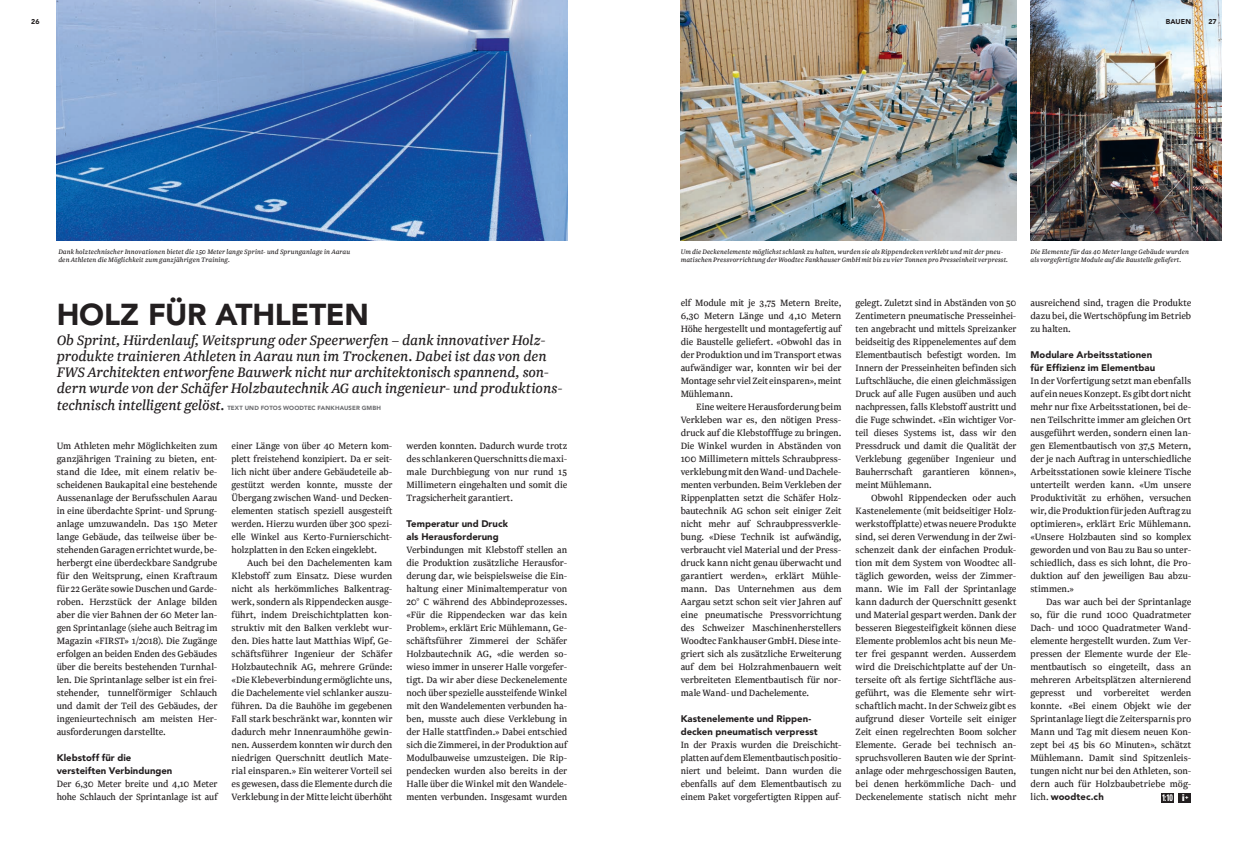
<style>
.page{position:relative;width:1248px;height:842px;background:#fff}
.page>*{position:absolute;margin:0;border:0;box-sizing:border-box;transform-origin:0 0}
.t1{font:900 30px "Avenir LT Std";letter-spacing:-.01em;color:#231f20}
.t2{font:italic 16px/16.3px "Newzald";letter-spacing:-.005em;color:#231f20}
.t3{font:10.6px/13px "Newzald";letter-spacing:-.005em;color:#231f20;text-align:justify}
.t4{font:900 9.5px/13px "Avenir LT Std";letter-spacing:.005em;color:#231f20}
.t5{font:700 condensed 9.5px "Univers LT";color:#fff;scale:.81 1}
.t6{font:900 9.5px "Univers LT";color:#fff}
.t7{font:italic 7.5px/8.5px "Newzald";letter-spacing:.01em;color:#231f20}
.t8{font:900 7px "Avenir LT Std";letter-spacing:.02em;color:#231f20}
.t9{font:900 6px "Avenir LT Std";letter-spacing:.02em;color:#6c6d70}
.t10{font:900 5.7px "Univers LT";color:#fff}
.s1{font-family:"Newzald";font-weight:400;font-size:10.6px}
</style>
<div class="page">
<img style="left:1030px;top:0;width:191px;height:241px">
<img style="left:57px;top:0;width:510px;height:241px">
<img style="left:680px;top:0;width:336px;height:241px">
<div style="left:1178px;top:793px;width:12px;height:9px;background:#231f20"></div>
<div style="left:1161px;top:793px;width:12px;height:9px;background:#231f20"></div>
<p class="t8" style="left:31px;top:17px;width:10px">26</p>
<p class="t8" style="left:1165px;top:17px;width:27px">BAUEN</p>
<p class="t8" style="left:1208px;top:17px;width:10px">27</p>
<p class="t7" style="left:58px;top:247px;width:293px">Dank holztechnischer Innovationen bietet die 150 Meter lange Sprint- und Sprunganlage in Aarau den Athleten die Möglichkeit zum ganzjährigen Training.</p>
<p class="t7" style="left:1030px;top:247px;width:160px">Die Elemente für das 40 Meter lange Gebäude wurden als vorgefertigte Module auf die Baustelle geliefert.</p>
<p class="t7" style="left:680px;top:247px;width:329px">Um die Deckenelemente möglichst schlank zu halten, wurden sie als Rippendecken verklebt und mit der pneu&shy;matischen Pressvorrichtung der Woodtec Fankhauser GmbH mit bis zu vier Tonnen pro Presseinheit verpresst.</p>
<h1 class="t1" style="left:57px;top:296px;width:314px">HOLZ FÜR ATHLETEN</h1>
<p class="t2" style="left:57px;top:331px;width:507px">Ob Sprint, Hürdenlauf, Weitsprung oder Speerwerfen – dank innovativer Holz&shy;produkte trainieren Athleten in Aarau nun im Trockenen. Dabei ist das von den FWS Architekten entworfene Bauwerk nicht nur architektonisch spannend, son&shy;dern wurde von der Schäfer Holzbautechnik AG auch ingenieur- und produktions&shy;technisch intelligent gelöst.</p>
<p class="t9" style="left:227px;top:404px;width:155px">TEXT UND FOTOS WOODTEC FANKHAUSER GMBH</p>
<p class="t3" style="left:231px;top:439px;width:162px">einer Länge von über 40 Metern kom&shy;plett freistehend konzipiert. Da er seit&shy;lich nicht über andere Gebäudeteile ab&shy;gestützt werden konnte, musste der Übergang zwischen Wand- und Decken&shy;elementen statisch speziell ausgesteift werden. Hierzu wurden über 300 spezi&shy;elle Winkel aus Kerto-Furnierschicht&shy;holzplatten in den Ecken eingeklebt.</p>
<p class="t3" style="left:231px;top:556px;width:162px;text-indent:16px">Auch bei den Dachelementen kam Klebstoff zum Einsatz. Diese wurden nicht als herkömmliches Balkentrag&shy;werk, sondern als Rippendecken ausge&shy;führt, indem Dreischichtplatten kon&shy;struktiv mit den Balken verklebt wur&shy;den. Dies hatte laut Matthias Wipf, Ge&shy;schäftsführer Ingenieur der Schäfer Holzbautechnik AG, mehrere Gründe: «Die Klebeverbindung ermöglichte uns, die Dachelemente viel schlanker auszu&shy;führen. Da die Bauhöhe im gegebenen Fall stark beschränkt war, konnten wir dadurch mehr Innenraumhöhe gewin&shy;nen. Ausserdem konnten wir durch den niedrigen Querschnitt deutlich Mate&shy;rial einsparen.» Ein weiterer Vorteil sei es gewesen, dass die Elemente durch die Verklebung in der Mitte leicht überhöht</p>
<p class="t3" style="left:406px;top:439px;width:162px">werden konnten. Dadurch wurde trotz des schlankeren Querschnitts die maxi&shy;male Durchbiegung von nur rund 15<br>Millimetern eingehalten und somit die Tragsicherheit garantiert.</p>
<p class="t4" style="left:406px;top:517px;width:103px">Temperatur und Druck als Herausforderung</p>
<p class="t3" style="left:406px;top:543px;width:162px">Verbindungen mit Klebstoff stellen an die Produktion zusätzliche Herausfor&shy;derung dar, wie beispielsweise die Ein&shy;haltung einer Minimaltemperatur von 20° C während des Abbindeprozesses. «Für die Rippendecken war das kein Problem», erklärt Eric Mühlemann, Ge&shy;schäftsführer Zimmerei der Schäfer Holzbautechnik AG, «die werden so&shy;wieso immer in unserer Halle vorgefer&shy;tigt. Da wir aber diese Deckenelemente noch über spezielle aussteifende Winkel mit den Wandelementen verbunden ha&shy;ben, musste auch diese Verklebung in der Halle stattfinden.» Dabei entschied sich die Zimmerei, in der Produktion auf Modulbauweise umzusteigen. Die Rip&shy;pendecken wurden also bereits in der Halle über die Winkel mit den Wandele&shy;menten verbunden. Insgesamt wurden</p>
<p class="t3" style="left:57px;top:439px;width:162px">Um Athleten mehr Möglichkeiten zum ganzjährigen Training zu bieten, ent&shy;stand die Idee, mit einem relativ be&shy;scheidenen Baukapital eine bestehende Aussenanlage der Berufsschulen Aarau in eine überdachte Sprint- und Sprung&shy;anlage umzuwandeln. Das 150 Meter lange Gebäude, das teilweise über be&shy;stehenden Garagen errichtet wurde, be&shy;herbergt eine überdeckbare Sandgrube für den Weitsprung, einen Kraftraum für 22 Geräte sowie Duschen und Garde&shy;roben. Herzstück der Anlage bilden aber die vier Bahnen der 60 Meter lan&shy;gen Sprintanlage (siehe auch Beitrag im Magazin «FIRST» 1/2018). Die Zugänge erfolgen an beiden Enden des Gebäudes über die bereits bestehenden Turnhal&shy;len. Die Sprintanlage selber ist ein frei&shy;stehender, tunnelförmiger Schlauch und damit der Teil des Gebäudes, der ingenieurtechnisch am meisten Her&shy;ausforderungen darstellte.</p>
<p class="t4" style="left:57px;top:751px;width:117px">Klebstoff für die versteiften Verbindungen</p>
<p class="t3" style="left:57px;top:777px;width:162px">Der 6,30 Meter breite und 4,10 Meter hohe Schlauch der Sprintanlage ist auf</p>
<p class="t3" style="left:680px;top:296px;width:162px">elf Module mit je 3,75 Metern Breite, 6,30 Metern Länge und 4,10 Metern Höhe hergestellt und montagefertig auf die Baustelle geliefert. «Obwohl das in der Produktion und im Transport etwas aufwändiger war, konnten wir bei der Montage sehr viel Zeit einsparen», meint Mühlemann.</p>
<p class="t3" style="left:680px;top:400px;width:162px;text-indent:16px">Eine weitere Herausforderung beim Verkleben war es, den nötigen Press&shy;druck auf die Klebstofffuge zu bringen.<br>Die Winkel wurden in Abständen von 100 Millimetern mittels Schraubpress&shy;verklebung mit den Wand- und Dachele&shy;menten verbunden. Beim Verkleben der Rippenplatten setzt die Schäfer Holz&shy;bautechnik AG schon seit einiger Zeit nicht mehr auf Schraubpressverkle&shy;bung. «Diese Technik ist aufwändig, verbraucht viel Material und der Press&shy;druck kann nicht genau überwacht und garantiert werden», erklärt Mühle&shy;mann. Das Unternehmen aus dem Aargau setzt schon seit vier Jahren auf eine pneumatische Pressvorrichtung des Schweizer Maschinenherstellers Woodtec Fankhauser GmbH. Diese inte&shy;griert sich als zusätzliche Erweiterung auf dem bei Holzrahmenbauern weit verbreiteten Elementbautisch für nor&shy;male Wand- und Dachelemente.</p>
<p class="t4" style="left:680px;top:712px;width:138px">Kastenelemente und Rippen&shy;decken pneumatisch verpresst</p>
<p class="t3" style="left:680px;top:738px;width:162px">In der Praxis wurden die Dreischicht&shy;platten auf dem Elementbautisch positio&shy;niert und beleimt. Dann wurden die ebenfalls auf dem Elementbautisch zu einem Paket vorgefertigten Rippen auf-</p>
<p class="t3" style="left:855px;top:296px;width:162px">gelegt. Zuletzt sind in Abständen von 50<br>Zentimetern pneumatische Presseinhei&shy;ten angebracht und mittels Spreizanker beidseitig des Rippenelementes auf dem Elementbautisch befestigt worden. Im Innern der Presseinheiten befinden sich Luftschläuche, die einen gleichmässigen Druck auf alle Fugen ausüben und auch nachpressen, falls Klebstoff austritt und die Fuge schwindet. «Ein wichtiger Vor&shy;teil dieses Systems ist, dass wir den Pressdruck und damit die Qualität der Verklebung gegenüber Ingenieur und Bauherrschaft garantieren können», meint Mühlemann.</p>
<p class="t3" style="left:855px;top:491px;width:162px;text-indent:16px">Obwohl Rippendecken oder auch Kastenelemente (mit beidseitiger Holz&shy;werkstoffplatte) etwas neuere Produkte sind, sei deren Verwendung in der Zwi&shy;schenzeit dank der einfachen Produk&shy;tion mit dem System von Woodtec all&shy;täglich geworden, weiss der Zimmer&shy;mann. Wie im Fall der Sprintanlage kann dadurch der Querschnitt gesenkt und Material gespart werden. Dank der besseren Biegesteifigkeit können diese Elemente problemlos acht bis neun Me&shy;ter frei gespannt werden. Ausserdem wird die Dreischichtplatte auf der Un&shy;terseite oft als fertige Sichtfläche aus&shy;geführt, was die Elemente sehr wirt&shy;schaftlich macht. In der Schweiz gibt es aufgrund dieser Vorteile seit einiger Zeit einen regelrechten Boom solcher Elemente. Gerade bei technisch an&shy;spruchsvolleren Bauten wie der Sprint&shy;anlage oder mehrgeschossigen Bauten, bei denen herkömmliche Dach- und Deckenelemente statisch nicht mehr</p>
<p class="t3" style="left:1030px;top:296px;width:162px">ausreichend sind, tragen die Produkte dazu bei, die Wertschöpfung im Betrieb zu halten.</p>
<p class="t4" style="left:1030px;top:348px;width:126px">Modulare Arbeitsstationen für Effizienz im Elementbau</p>
<p class="t3" style="left:1030px;top:374px;width:162px">In der Vorfertigung setzt man ebenfalls auf ein neues Konzept. Es gibt dort nicht mehr nur fixe Arbeitsstationen, bei de&shy;nen Teilschritte immer am gleichen Ort ausgeführt werden, sondern einen lan&shy;gen Elementbautisch von 37,5 Metern, der je nach Auftrag in unterschiedliche Arbeitsstationen sowie kleinere Tische unterteilt werden kann. «Um unsere Produktivität zu erhöhen, versuchen wir, die Produktion für jeden Auftrag zu optimieren», erklärt Eric Mühlemann. «Unsere Holzbauten sind so komplex geworden und von Bau zu Bau so unter&shy;schiedlich, dass es sich lohnt, die Pro&shy;duktion auf den jeweiligen Bau abzu&shy;stimmen.»</p>
<p class="t3" style="left:1030px;top:595px;width:162px;text-indent:16px">Das war auch bei der Sprintanlage so, für die rund 1000 Quadratmeter Dach- und 1000 Quadratmeter Wand&shy;elemente hergestellt wurden. Zum Ver&shy;pressen der Elemente wurde der Ele&shy;mentbautisch so eingeteilt, dass an mehreren Arbeitsplätzen alternierend gepresst und vorbereitet werden konnte. «Bei einem Objekt wie der Sprintanlage liegt die Zeitersparnis pro Mann und Tag mit diesem neuen Kon&shy;zept bei 45 bis 60 Minuten», schätzt Mühlemann. Damit sind Spitzenleis&shy;tungen nicht nur bei den Athleten, son&shy;dern auch für Holzbaubetriebe mög-</p>
<p class="t4" style="left:1030px;top:790px;width:75px"><span class="s1">lich.</span> woodtec.ch</p>
<p class="t6" style="left:1181px;top:792px;width:5px">i</p>
<p class="t5" style="left:1161px;top:792px;width:15px">1:10</p>
<p class="t10" style="left:1184px;top:793px;width:5px">+</p>
</div>
